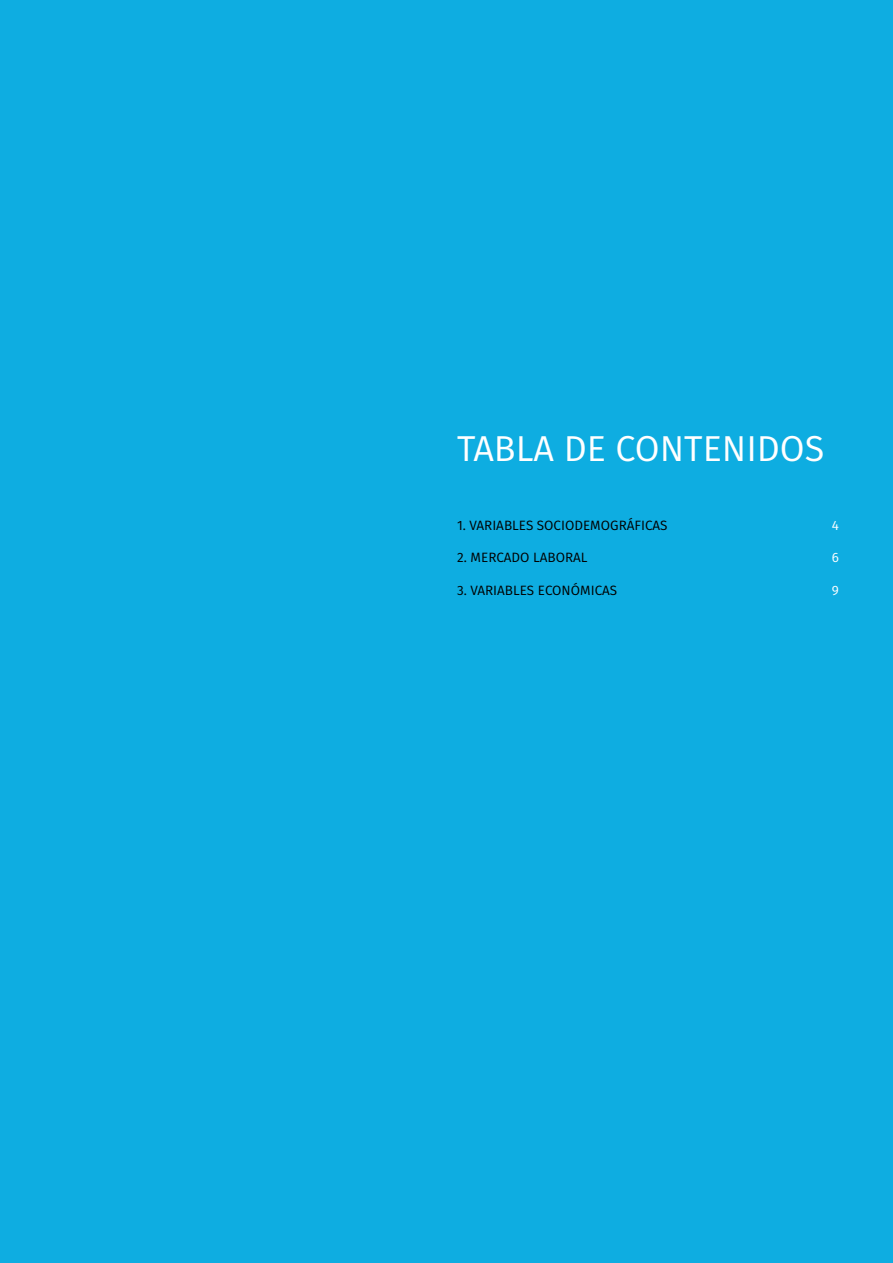
<style>
.page{position:relative;width:893px;height:1263px;background:#0eade1}
.page>*{position:absolute;margin:0;border:0;box-sizing:border-box;transform-origin:0 0}
.t1{font:36px "Fira Sans";color:#fff}
.t2{font:13.5px "Fira Sans";color:#000}
.t3{font:13.5px "Fira Sans";color:#fff}
</style>
<div class="page">
<h1 class="t1" style="left:457px;top:423px;width:369px">TABLA DE CONTENIDOS</h1>
<p class="t2" style="left:457px;top:516px;width:212px">1. VARIABLES SOCIODEMOGRÁFICAS</p>
<p class="t2" style="left:457px;top:548px;width:132px">2. MERCADO LABORAL</p>
<p class="t2" style="left:457px;top:581px;width:162px">3. VARIABLES ECONÓMICAS</p>
<p class="t3" style="left:832px;top:516px;width:9px">4</p>
<p class="t3" style="left:832px;top:548px;width:9px">6</p>
<p class="t3" style="left:832px;top:581px;width:9px">9</p>
</div>
